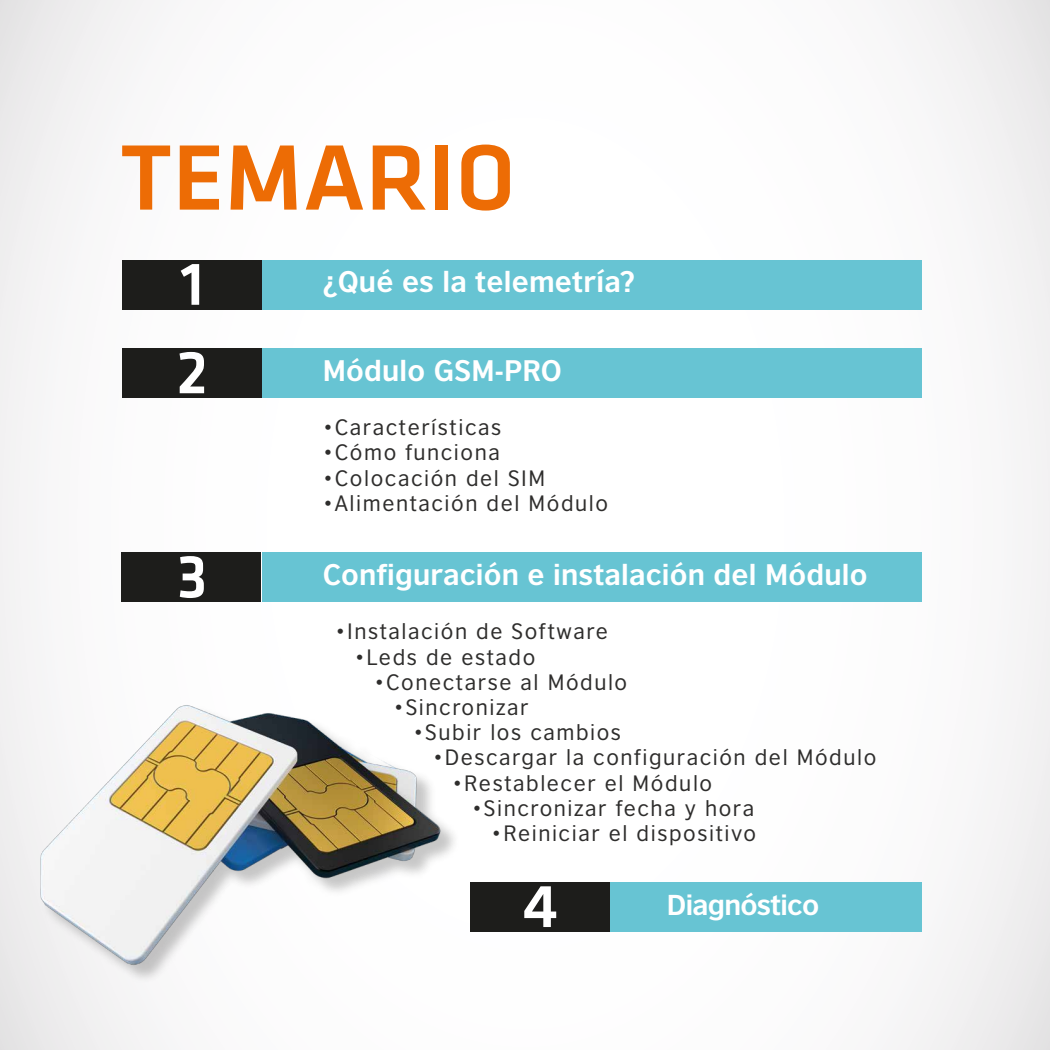
<style>
.page{position:relative;width:1050px;height:1050px;background:#fff}
.page>*{position:absolute;margin:0;border:0;box-sizing:border-box;transform-origin:0 0}
.t1{font:500 96.25px "Klavika";color:#ed6c05}
.t2{font:500 63px/88.5px "Klavika";color:#fff}
.t3{font:700 28px "British Council Sans";letter-spacing:.005em;color:#fff}
.t4{font:700 27.12px "British Council Sans";letter-spacing:-.025em;color:#fff}
.t5{font:21px "British Council Sans";letter-spacing:.075em;color:#2e2d2c}
</style>
<div class="page">
<div style="left:0;top:0;width:1050px;height:1050px;background:linear-gradient(to bottom,#fafafa,#fafafa)"></div>
<div style="left:609px;top:882px;width:312px;height:50px;background:#67c4d3"></div>
<div style="left:122px;top:260px;width:140px;height:50px;background:#1d1d1b"></div>
<div style="left:262px;top:260px;width:659px;height:50px;background:#67c4d3"></div>
<div style="left:122px;top:348px;width:140px;height:50px;background:#1d1d1b"></div>
<div style="left:262px;top:348px;width:659px;height:50px;background:#67c4d3"></div>
<div style="left:122px;top:552px;width:139px;height:50px;background:#1d1d1b"></div>
<div style="left:262px;top:552px;width:659px;height:50px;background:#67c4d3"></div>
<img style="left:37px;top:702px;width:427px;height:286px">
<img style="left:0;top:649px;width:447px;height:327px">
<div style="left:470px;top:882px;width:139px;height:50px;background:#1d1d1b"></div>
<h1 class="t1" style="left:120px;top:125px;width:397px">TEMARIO</h1>
<h2 class="t2" style="left:176px;top:241px;width:33px">1<br>2</h2>
<h3 class="t3" style="left:323px;top:265px;width:314px">¿Qué es la telemetría?</h3>
<h3 class="t3" style="left:323px;top:353px;width:241px">Módulo GSM-PRO</h3>
<p class="t5" style="left:323px;top:415px;width:180px">•Características</p>
<p class="t5" style="left:323px;top:440px;width:179px">•Cómo funciona</p>
<p class="t5" style="left:323px;top:465px;width:224px">•Colocación del SIM</p>
<p class="t5" style="left:323px;top:491px;width:287px">•Alimentación del Módulo</p>
<h2 class="t2" style="left:177px;top:533px;width:32px">3</h2>
<h3 class="t3" style="left:323px;top:557px;width:546px">Configuración e instalación del Módulo</h3>
<p class="t5" style="left:335px;top:619px;width:274px">•Instalación de Software</p>
<p class="t5" style="left:355px;top:644px;width:182px">•Leds de estado</p>
<p class="t5" style="left:374px;top:670px;width:255px">•Conectarse al Módulo</p>
<p class="t5" style="left:394px;top:695px;width:136px">•Sincronizar</p>
<p class="t5" style="left:413px;top:720px;width:209px">•Subir los cambios</p>
<p class="t5" style="left:433px;top:745px;width:445px">•Descargar la configuración del Módulo</p>
<p class="t5" style="left:452px;top:770px;width:262px">•Restablecer el Módulo</p>
<p class="t5" style="left:472px;top:796px;width:284px">•Sincronizar fecha y hora</p>
<p class="t5" style="left:491px;top:821px;width:266px">•Reiniciar el dispositivo</p>
<h2 class="t2" style="left:523px;top:863px;width:37px">4</h2>
<p class="t4" style="left:667px;top:888px;width:154px">Diagnóstico</p>
</div>
